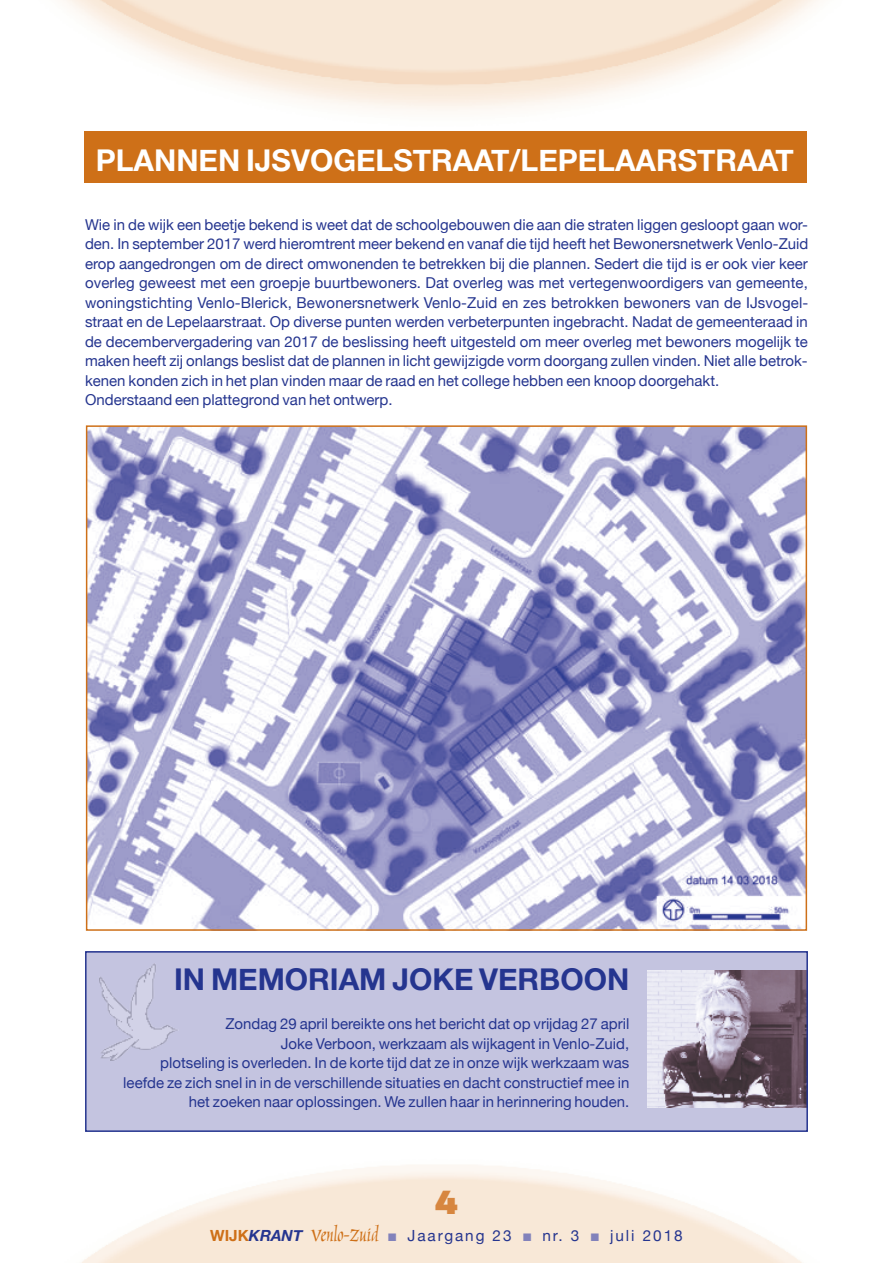
<style>
.page{position:relative;width:893px;height:1263px;background:#fff}
.page>*{position:absolute;margin:0;border:0;box-sizing:border-box;transform-origin:0 0}
.t1{font:800 36px "Imago";color:#d7863f}
.t2{font:700 30px "Helvetica Neue";color:#fff}
.t3{font:700 30px "Helvetica Neue";color:#25358f}
.t4{font:24.3px "Marigold";color:#ce7018}
.t5{font:15.3px "Helvetica Neue";letter-spacing:.125em;color:#25358f}
.t6{font:15px/19.5px "Helvetica Neue";color:#25358f}
.s1{font-family:"Helvetica Neue";font-weight:700;font-size:15.3px}
.s2{font-family:"Helvetica Neue";font-weight:700;font-style:italic;font-size:15.3px;color:#25358f}
.s3{color:#8282bb}
</style>
<div class="page">
<div style="left:86px;top:951px;width:721px;height:179px;background:#c4c4e0"></div>
<img style="left:100px;top:963px;width:78px;height:97px">
<div style="left:84px;top:132px;width:723px;height:51px;background:#ce7018"></div>
<img style="left:89px;top:428px;width:715px;height:500px">
<div style="left:86px;top:425px;width:721px;height:506px;border:2px solid #ce7018"></div>
<img style="left:648px;top:971px;width:157px;height:136px">
<div style="left:85px;top:951px;width:723px;height:181px;border:2px solid #25358f"></div>
<h2 class="t2" style="left:96px;top:142px;width:60px">PLANNEN</h2>
<h2 class="t2" style="left:246px;top:142px;width:67px">IJ SVOGE</h2>
<h2 class="t2" style="left:376px;top:142px;width:77px">LSTRAA</h2>
<h2 class="t2" style="left:491px;top:142px;width:67px">T/LEPE</h2>
<h2 class="t2" style="left:597px;top:142px;width:40px">LAAR</h2>
<h2 class="t2" style="left:678px;top:142px;width:60px">STRAA</h2>
<h2 class="t2" style="left:776px;top:142px;width:20px">T</h2>
<p class="t6" style="left:85px;top:214px;width:725px">Wie in de wijk een beetje bekend is weet dat de schoolgebouwen die aan die straten liggen gesloopt gaan wor&shy;den. In september 2017 werd hieromtrent meer bekend en vanaf die tijd heeft het Bewonersnetwerk Venlo-Zuid erop aangedrongen om de direct omwonenden te betrekken bij die plannen. Sedert die tijd is er ook vier keer overleg geweest met een groepje buurtbewoners. Dat overleg was met vertegenwoordigers van gemeente, woningstichting Venlo-Blerick, Bewonersnetwerk Venlo-Zuid en zes betrokken bewoners van de IJsvogel&shy;straat en de Lepelaarstraat. Op diverse punten werden verbeterpunten ingebracht. Nadat de gemeenteraad in de decembervergadering van 2017 de beslissing heeft uitgesteld om meer overleg met bewoners mogelijk te maken heeft zij onlangs beslist dat de plannen in licht gewijzigde vorm doorgang zullen vinden. Niet alle betrok&shy;kenen konden zich in het plan vinden maar de raad en het college hebben een knoop doorgehakt.<br>Onderstaand een plattegrond van het ontwerp.</p>
<h2 class="t3" style="left:174px;top:961px;width:86px">IN MEMORIAM</h2>
<h2 class="t3" style="left:392px;top:961px;width:39px">JOKE</h2>
<h2 class="t3" style="left:479px;top:961px;width:42px">VERBOON</h2>
<p class="t6" style="left:123px;top:1014px;width:508px;text-align:right">Zondag 29 april bereikte ons het bericht dat op vrijdag 27 april<br>Joke Verboon, werkzaam als wijkagent in Venlo-Zuid,<br>plotseling is overleden. In de korte tijd dat ze in onze wijk werkzaam was leefde ze zich snel in in de verschillende situaties en dacht constructief mee in het zoeken naar oplossingen. We zullen haar in herinnering houden.</p>
<h1 class="t1" style="left:435px;top:1180px;width:25px">4</h1>
<h3 class="t4" style="left:210px;top:1220px;width:170px"><span class="s1">WIJK</span><span class="s2">KRANT</span> Venlo-Zuid</h3>
<p class="t5" style="left:388px;top:1226px;width:296px"><span class="s3">■</span> Jaargang 23 <span class="s3">■</span> nr. 3 <span class="s3">■</span> juli 2018</p>
</div>
